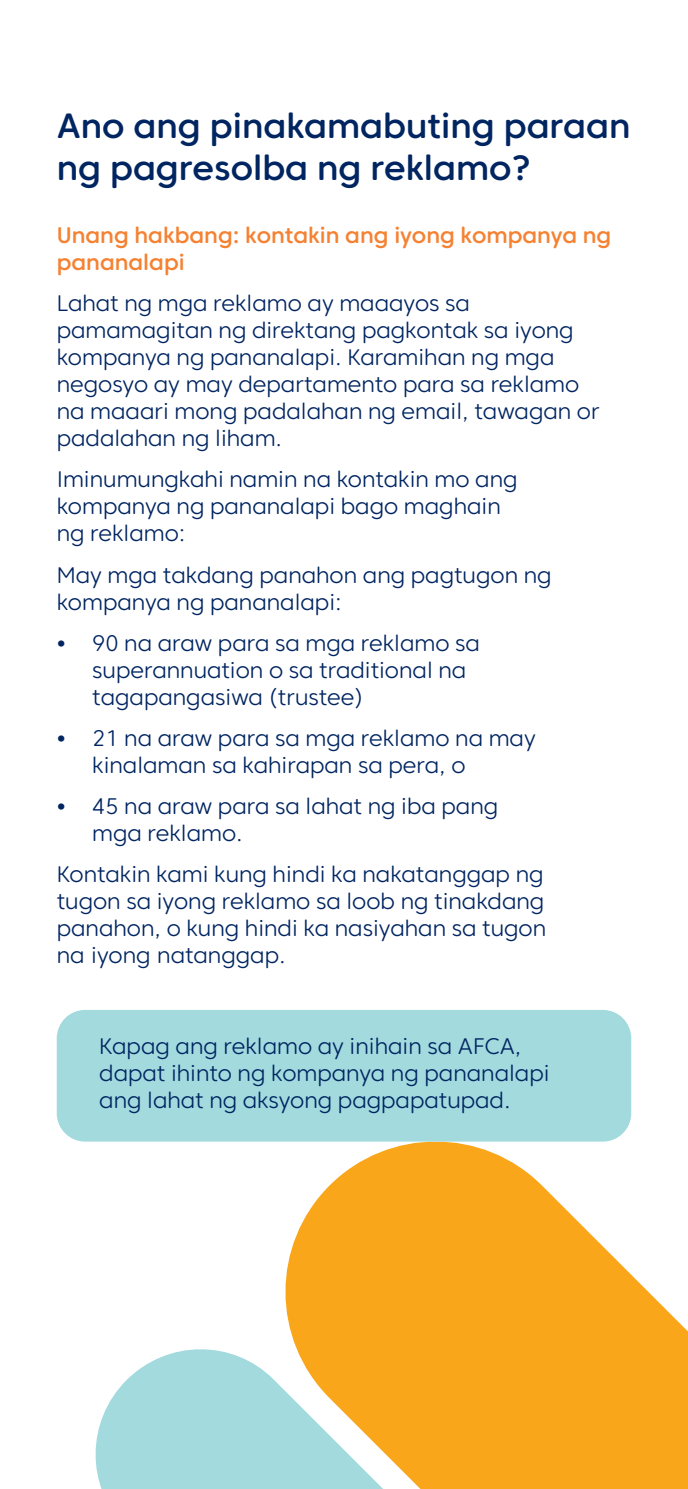
<style>
.page{position:relative;width:688px;height:1489px;background:#fff}
.page>*{position:absolute;margin:0;border:0;box-sizing:border-box;transform-origin:0 0}
.t1{font:500 35px/42px "Core Sans CR 55";color:#002561}
.t2{font:300 22.5px/27px "Core Sans CR 35";color:#002561}
.t3{font:500 22.5px/27px "Core Sans CR 55";color:#f58232}
.s1{font-family:"Core Sans CR 65";font-weight:700}
</style>
<div class="page">
<svg style="left:271px;top:1126px;width:416px;height:362px;fill:#faa61a"></svg>
<svg style="left:95px;top:1338px;width:425px;height:150px"></svg>
<div style="left:57px;top:1009px;width:574px;height:132px;background:#a2dade;border-radius:28px"></div>
<h1 class="t1" style="left:57px;top:105px;width:575px">Ano ang pinakamabuting paraan ng pagresolba ng reklamo?</h1>
<p class="t3" style="left:57px;top:221px;width:556px">Unang hakbang: kontakin ang iyong kompanya ng pananalapi</p>
<p class="t2" style="left:57px;top:289px;width:544px">Lahat ng mga reklamo ay maaayos sa pamamagitan ng direktang pagkontak sa iyong kompanya ng pananalapi. Karamihan ng mga negosyo ay may departamento para sa reklamo na maaari mong padalahan ng email, tawagan or padalahan ng liham.</p>
<p class="t2" style="left:57px;top:466px;width:462px">Iminumungkahi namin na kontakin mo ang kompanya ng pananalapi bago maghain ng reklamo:</p>
<p class="t2" style="left:57px;top:561px;width:496px">May mga takdang panahon ang pagtugon ng kompanya ng pananalapi:</p>
<p class="t2" style="left:92px;top:629px;width:389px;text-indent:-35px"><span class="s1">•</span> 90 na araw para sa mga reklamo sa superannuation o sa traditional na tagapangasiwa (trustee)</p>
<p class="t2" style="left:92px;top:724px;width:445px;text-indent:-35px"><span class="s1">•</span> 21 na araw para sa mga reklamo na may kinalaman sa kahirapan sa pera, o</p>
<p class="t2" style="left:92px;top:792px;width:407px;text-indent:-35px"><span class="s1">•</span> 45 na araw para sa lahat ng iba pang mga reklamo.</p>
<p class="t2" style="left:57px;top:860px;width:491px;text-align:justify">Kontakin kami kung hindi ka nakatanggap ng tugon sa iyong reklamo sa loob ng tinakdang panahon, o kung hindi ka nasiyahan sa tugon na iyong natanggap.</p>
<p class="t2" style="left:99px;top:1032px;width:451px">Kapag ang reklamo ay inihain sa AFCA, dapat ihinto ng kompanya ng pananalapi ang lahat ng aksyong pagpapatupad.</p>
</div>
